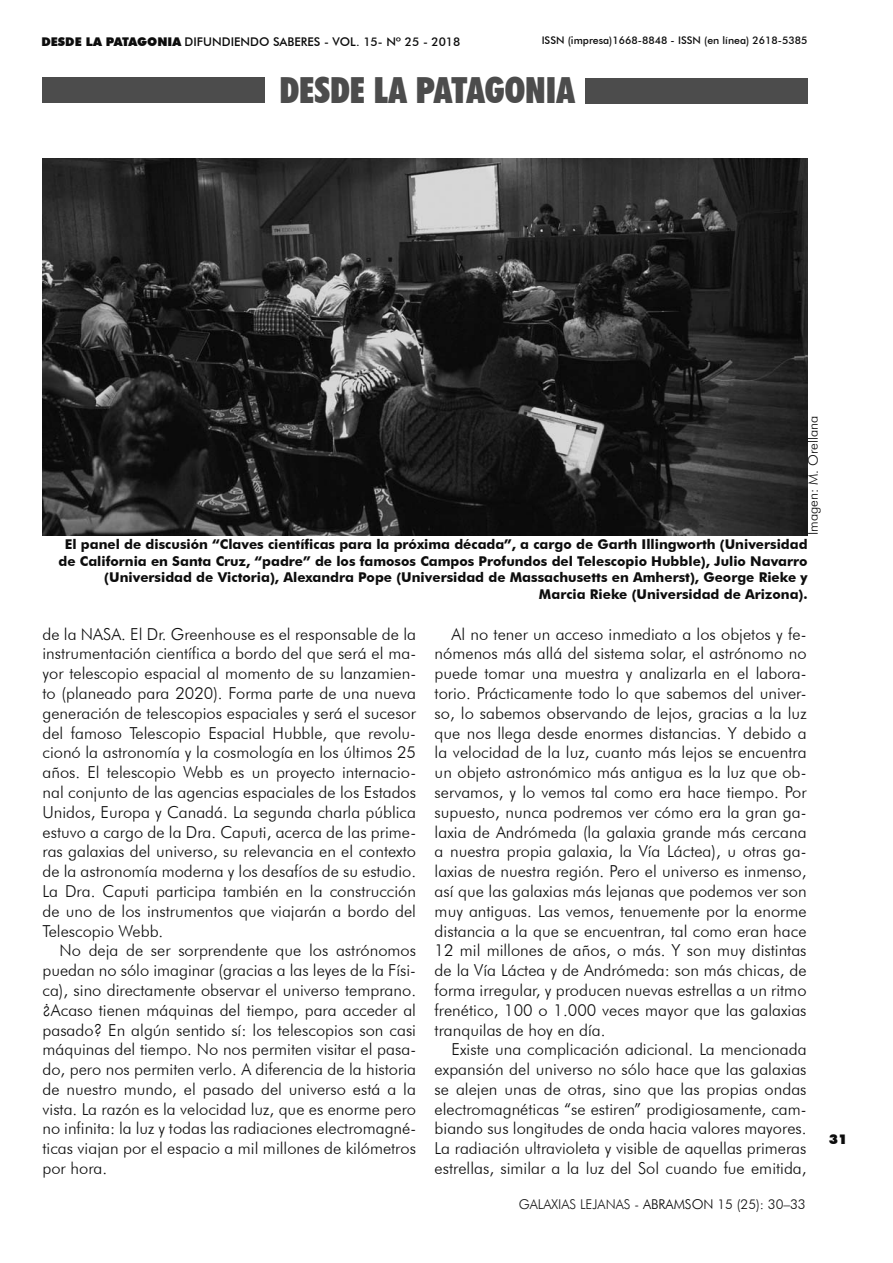
<style>
.page{position:relative;width:893px;height:1263px;background:#fff}
.page>*{position:absolute;margin:0;border:0;box-sizing:border-box;transform-origin:0 0}
.t1{font:900 condensed 36px "Futura BT";color:#4c4c4c}
.t2{font:300 16.5px/19.8px "Futura BT";color:#0d0d0d;text-align:justify}
.t3{font:700 13.5px/16.5px "Futura BT";color:#0d0d0d;text-align:right}
.t4{font:300 13.5px "Futura BT";color:#181818}
.t5{font:300 13.5px "Futura BT";color:#0d0d0d}
.t6{font:900 13.5px "Futura BT";color:#0d0d0d}
.t7{font:500 12px "Futura BT";color:#0d0d0d}
.t8{font:500 10.5px "Futura BT";color:#0d0d0d}
.s1{font-weight:900}
.s2{color:#000}
.s3{color:#0d0d0d}
</style>
<div class="page">
<div style="left:43px;top:77px;width:222px;height:25px;background:#4c4c4c"></div>
<div style="left:585px;top:78px;width:223px;height:25px;background:#4c4c4c"></div>
<img style="left:43px;top:159px;width:765px;height:377px">
<p class="t7" style="left:41px;top:35px;width:420px"><span class="s1">DESDE LA PATAGONIA</span> DIFUNDIENDO SABERES - VOL. 15- Nº 25 - 2018</p>
<p class="t8" style="left:542px;top:34px;width:267px">ISSN (impresa)1668-8848 - ISSN (en línea) 2618-5385</p>
<h1 class="t1" style="left:279px;top:68px;width:297px">DESDE LA PATAGONIA</h1>
<p class="t5" style="left:805px;top:535px;width:121px;rotate:-90deg">Imagen: M. Orellana</p>
<p class="t3" style="left:59px;top:536px;width:751px">El panel de discusión “Claves científicas para la próxima década”, a cargo de Garth Illingworth (Universidad de California en Santa Cruz, “padre” de los famosos Campos Profundos del Telescopio Hubble), Julio Navarro (Universidad de Victoria), Alexandra Pope (Universidad de Massachusetts en Amherst), George Rieke y Marcia Rieke (Universidad de Arizona).</p>
<p class="t2" style="left:43px;top:624px;width:375px">de la NASA. El Dr. Greenhouse es el responsable de la instrumentación científica a bordo del que será el ma&shy;yor telescopio espacial al momento de su lanzamien&shy;to (planeado para 2020). Forma parte de una nueva generación de telescopios espaciales y será el sucesor del famoso Telescopio Espacial Hubble, que revolu&shy;cionó la astronomía y la cosmología en los últimos 25 años. El telescopio Webb es un proyecto internacio&shy;nal conjunto de las agencias espaciales de los Estados Unidos, Europa y Canadá. La segunda charla pública estuvo a cargo de la Dra. Caputi, acerca de las prime&shy;ras galaxias del universo, su relevancia en el contexto de la astronomía moderna y los desafíos de su estudio.<br>La Dra. Caputi participa también en la construcción de uno de los instrumentos que viajarán a bordo del Telescopio Webb.</p>
<p class="t2" style="left:43px;top:940px;width:375px;text-indent:17px">No deja de ser sorprendente que los astrónomos puedan no sólo imaginar (gracias a las leyes de la Físi&shy;ca), sino directamente observar el universo temprano. ¿Acaso tienen máquinas del tiempo, para acceder al pasado? En algún sentido sí: los telescopios son casi máquinas del tiempo. No nos permiten visitar el pasa&shy;do, pero nos permiten verlo. A diferencia de la historia de nuestro mundo, el pasado del universo está a la vista. La razón es la velocidad luz, que es enorme pero no infinita: la luz y todas las radiaciones electromagné&shy;ticas viajan por el espacio a mil millones de kilómetros por hora.</p>
<p class="t2" style="left:435px;top:624px;width:373px;text-indent:17px">Al no tener un acceso inmediato a los objetos y fe&shy;nómenos más allá del sistema solar, el astrónomo no puede tomar una muestra y analizarla en el labora&shy;torio. Prácticamente todo lo que sabemos del univer&shy;so, lo sabemos observando de lejos, gracias a la luz que nos llega desde enormes distancias. Y debido a la velocidad de la luz, cuanto más lejos se encuentra un objeto astronómico más antigua es la luz que ob&shy;servamos, y lo vemos tal como era hace tiempo. Por supuesto, nunca podremos ver cómo era la gran ga&shy;laxia de Andrómeda (la galaxia grande más cercana a nuestra propia galaxia, la Vía Láctea), u otras ga&shy;laxias de nuestra región. Pero el universo es inmenso, así que las galaxias más lejanas que podemos ver son muy antiguas. Las vemos, tenuemente por la enorme distancia a la que se encuentran, tal como eran hace 12 mil millones de años, o más. Y son muy distintas de la Vía Láctea y de Andrómeda: son más chicas, de forma irregular, y producen nuevas estrellas a un ritmo frenético, 100 o 1.000 veces mayor que las galaxias tranquilas de hoy en día.</p>
<p class="t2" style="left:435px;top:1039px;width:373px;text-indent:17px">Existe una complicación adicional. La mencionada expansión del universo no sólo hace que las galaxias se alejen unas de otras, sino que las propias ondas electromagnéticas “se estiren” prodigiosamente, cam&shy;biando sus longitudes de onda hacia valores mayores.<br>La radiación ultravioleta y visible de aquellas primeras estrellas, similar a la luz del Sol cuando fue emitida,</p>
<p class="t4" style="left:519px;top:1196px;width:288px">GALAXIAS LEJANAS - <span class="s2">ABRAMSON</span> <span class="s3">15 (25): 30–33</span></p>
<p class="t6" style="left:829px;top:1131px;width:20px">31</p>
</div>
